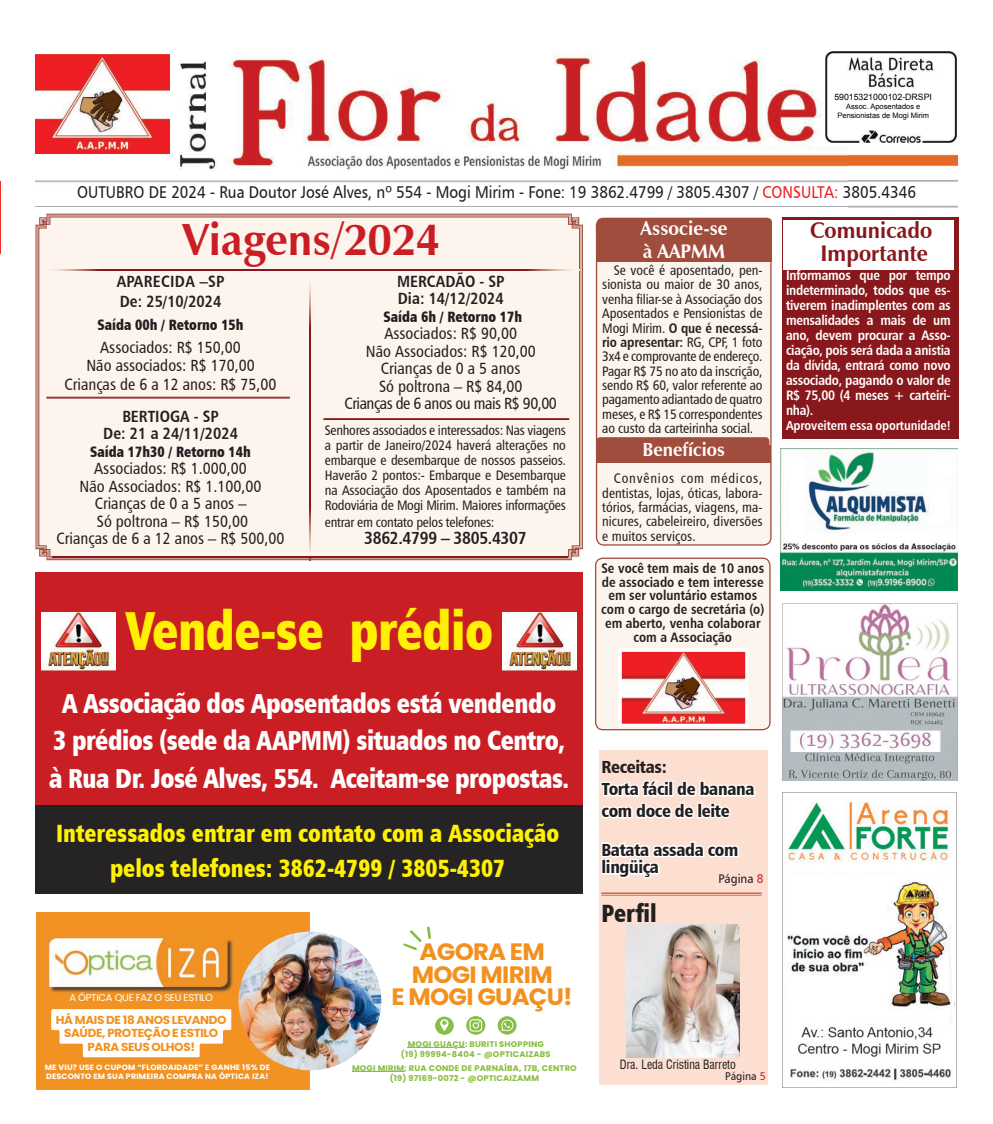
<style>
.page{position:relative;width:993px;height:1124px;background:#fff}
.page>*{position:absolute;margin:0;border:0;box-sizing:border-box;transform-origin:0 0}
.t1{font:55px "Humanist 777 BT Extra Black Cond B";letter-spacing:-.01em;color:#fff101;scale:.9 1}
.t2{font:700 45px "Zapf Humanist 601 BT";color:#c91e24}
.t3{font:27.5px/37.5px "Humanist 777 BT Extra Black Cond B";letter-spacing:-.02em;color:#fff;text-align:center;scale:.9 1}
.t4{font:25px/35px "Humanist 777 BT Extra Black Cond B";color:#fff101;text-align:center;scale:.9 1}
.t5{font:25px "Humanist 777 BT Extra Black Cond B";color:#231f20;scale:.9 1}
.t6{font:700 23.75px/22.6px "Poppins";letter-spacing:-.03em;color:#f2911f;text-align:center}
.t7{font:700 22.5px/22.5px "Zapf Humanist 601 BT";color:#88181b;text-align:center}
.t8{font:700 19.62px/23.5px "Zapf Humanist 601 BT";color:#fff}
.t9{font:700 18.88px "Zapf Humanist 601 BT";color:#fff}
.t10{font:17.5px/21.9px "Humanist 777 BT Black Condensed B";letter-spacing:-.02em;color:#231f20}
.t11{font:17.5px "Humanist 777 BT Bold Condensed B";letter-spacing:-.02em;color:#231f20}
.t12{font:17.12px "Humanist 777 BT Roman B";color:#231f20;scale:.87 1}
.t13{font:16.25px/17.5px "Humanist 777 BT Roman Condensed B";color:#231f20;text-align:center}
.t14{font:16.25px/17.5px "Humanist 777 BT Bold Condensed B";color:#231f20;text-align:center}
.t15{font:16.25px/20px "Humanist 777 BT Bold Condensed B";letter-spacing:.02em;color:#231f20}
.t16{font:15px "Humanist 777 BT Extra Black Cond B";color:#231f20;scale:.9 1}
.t17{font:13.75px/14.4px "Humanist 777 BT Roman Condensed B";letter-spacing:-.01em;color:#231f20;text-align:justify}
.t18{font:13.75px/15px "Humanist 777 BT Bold Condensed B";letter-spacing:-.02em;color:#fff;text-align:justify}
.t19{font:13.75px/13.8px "Humanist 777 BT Bold Condensed B";color:#231f20}
.t20{font:13.12px "Humanist 777 BT Bold Condensed B";letter-spacing:-.01em;color:#fff}
.t21{font:condensed 12.5px "Swiss 721 BT";color:#231f20;scale:.95 1}
.t22{font:12.5px "Humanist 777 BT Roman B";color:#231f20;scale:.93 1}
.t23{font:700 11.62px/13.6px "Poppins";letter-spacing:-.03em;color:#f2911f;text-align:center}
.t24{font:11.25px "Humanist 777 BT Roman B";color:#231f20;scale:.93 1}
.t25{font:9.62px "Poppins";letter-spacing:-.03em;color:#fff}
.t26{font:8.75px "Arial";color:#000}
.t27{font:700 8.12px/9.8px "Poppins";letter-spacing:.02em;color:#88bd3f;text-align:center}
.t28{font:700 7.75px/9px "Poppins";letter-spacing:.02em;color:#fff}
.t29{font:7.5px/8.8px "Arial";color:#000;text-align:center}
.s1{color:#ee1d23}
.s2{font-family:"Humanist 777 BT Roman Condensed B"}
.s3{color:#c91e24}
</style>
<div class="page">
<div style="left:599px;top:750px;width:168px;height:333px;background:#fddfd1"></div>
<svg style="left:600px;top:780px;width:155px;height:39px"></svg>
<svg style="left:601px;top:841px;width:138px;height:38px"></svg>
<hr style="left:601px;top:892px;width:160px;height:1px;background:#d8684f">
<hr style="left:601px;top:894px;width:160px;height:1px;background:#d8684f">
<div style="left:595px;top:224px;width:177px;height:322px;background:#fdf4ee"></div>
<div style="left:595px;top:218px;width:176px;height:14px;background:#a04d3d"></div>
<div style="left:596px;top:230px;width:175px;height:32px;background:#a04d3d"></div>
<div style="left:596px;top:437px;width:173px;height:12px;background:#a04d3d;border-radius:4px"></div>
<div style="left:597px;top:445px;width:173px;height:17px;background:#a04d3d"></div>
<div style="left:595px;top:558px;width:174px;height:171px;background:#fdf4ee;border-radius:7px"></div>
<div style="left:594px;top:557px;width:176px;height:173px;border:1px solid #a04d3d;border-radius:7px"></div>
<img style="left:623px;top:653px;width:120px;height:69px">
<div style="left:618px;top:648px;width:130px;height:79px;border:4px solid #fff"></div>
<img style="left:36px;top:52px;width:812px;height:155px">
<img style="left:848px;top:55px;width:109px;height:153px">
<img style="left:35px;top:55px;width:134px;height:98px">
<img style="left:824px;top:51px;width:132px;height:91px">
<div style="left:38px;top:216px;width:542px;height:341px;background:#fdf4ee"></div>
<img style="left:46px;top:269px;width:533px;height:1px">
<hr style="left:46px;top:397px;width:244px;height:1px;background:#88181b">
<hr style="left:46px;top:398px;width:244px;height:1px;background:#88181b">
<hr style="left:52px;top:556px;width:515px;height:1px;background:#88181b">
<hr style="left:52px;top:557px;width:515px;height:1px;background:#88181b">
<hr style="left:323px;top:418px;width:246px;height:1px;background:#88181b">
<hr style="left:323px;top:419px;width:246px;height:1px;background:#88181b">
<img style="left:0;top:182px;width:1px;height:72px">
<img style="left:309px;top:274px;width:1px;height:282px">
<img style="left:782px;top:792px;width:174px;height:295px">
<img style="left:782px;top:603px;width:176px;height:177px">
<div style="left:781px;top:217px;width:176px;height:221px;background:#88181b"></div>
<div style="left:783px;top:220px;width:170px;height:49px;background:#fff"></div>
<div style="left:36px;top:912px;width:547px;height:177px;background:#f19223"></div>
<div style="left:310px;top:912px;width:273px;height:177px;background:#fff"></div>
<img style="left:238px;top:931px;width:143px;height:139px">
<img style="left:48px;top:931px;width:193px;height:64px">
<svg style="left:239px;top:981px;width:2px;height:14px"></svg>
<svg style="left:435px;top:1016px;width:18px;height:18px"></svg>
<svg style="left:466px;top:1016px;width:19px;height:18px"></svg>
<svg style="left:497px;top:1016px;width:19px;height:18px"></svg>
<svg style="left:427px;top:926px;width:4px;height:12px"></svg>
<svg style="left:403px;top:930px;width:18px;height:20px"></svg>
<svg style="left:51px;top:1009px;width:180px;height:48px;background:#fdf1e2"></svg>
<hr style="left:352px;top:1071px;width:52px;height:1px;background:#88be46">
<hr style="left:407px;top:1047px;width:58px;height:1px;background:#88be46">
<img style="left:780px;top:448px;width:177px;height:142px">
<div style="left:35px;top:572px;width:547px;height:247px;background:#c91e24"></div>
<div style="left:35px;top:805px;width:547px;height:89px;background:#262324"></div>
<img style="left:41px;top:612px;width:74px;height:58px">
<img style="left:502px;top:612px;width:74px;height:58px">
<img style="left:626px;top:924px;width:113px;height:132px">
<p class="t26" style="left:834px;top:94px;width:99px">59015321000102-DRSPI</p>
<p class="t29" style="left:837px;top:103px;width:93px">Assoc. Aposentados e<br>Pensionistas de Mogi Mirim</p>
<p class="t12" style="left:77px;top:182px;width:965px">OUTUBRO DE 2024 - Rua Doutor José Alves, nº 554 - Mogi Mirim - Fone: 19 3862.4799 / 3805.4307 / <span class="s1">CONSULTA:</span> 3805.4346</p>
<h2 class="t2" style="left:182px;top:211px;width:259px">Viagens/2024</h2>
<p class="t15" style="left:117px;top:271px;width:109px">APARECIDA –SP<br>De: 25/10/2024</p>
<p class="t16" style="left:97px;top:315px;width:164px">Saída 00h / Retorno 15h</p>
<p class="t13" style="left:64px;top:337px;width:213px;line-height:18.8px">Associados: R$ 150,00<br>Não associados: R$ 170,00<br>Crianças de 6 a 12 anos: R$ 75,00</p>
<p class="t14" style="left:103px;top:407px;width:136px">BERTIOGA - SP<br>De: 21 a 24/11/2024</p>
<p class="t16" style="left:90px;top:442px;width:180px">Saída 17h30 / Retorno 14h</p>
<p class="t13" style="left:57px;top:459px;width:229px">Associados: R$ 1.000,00<br>Não Associados: R$ 1.100,00<br>Crianças de 0 a 5 anos –<br>Só poltrona – R$ 150,00<br>Crianças de 6 a 12 anos – R$ 500,00</p>
<p class="t14" style="left:397px;top:272px;width:109px;text-align:left">MERCADÃO - SP<br>Dia: 14/12/2024</p>
<p class="t16" style="left:383px;top:307px;width:156px">Saída 6h / Retorno 17h</p>
<p class="t13" style="left:344px;top:324px;width:214px">Associados: R$ 90,00<br>Não Associados: R$ 120,00<br>Crianças de 0 a 5 anos<br>Só poltrona – R$ 84,00<br>Crianças de 6 anos ou mais R$ 90,00</p>
<p class="t17" style="left:325px;top:423px;width:243px;line-height:15px">Senhores associados e interessados: Nas viagens a partir de Janeiro/2024 haverá alterações no embarque e desembarque de nossos passeios.<br>Haverão 2 pontos:- Embarque e Desembarque na Associação dos Aposentados e também na Rodoviária de Mogi Mirim. Maiores informações</p>
<p class="t17" style="left:325px;top:514px;width:171px">entrar em contato pelos telefones:</p>
<p class="t11" style="left:364px;top:527px;width:164px">3862.4799 – 3805.4307</p>
<h1 class="t1" style="left:125px;top:595px;width:410px">Vende-se prédio</h1>
<h3 class="t3" style="left:49px;top:683px;width:579px">A Associação dos Aposentados está vendendo<br>3 prédios (sede da AAPMM) situados no Centro, à Rua Dr. José Alves, 554. Aceitam-se propostas.</h3>
<h3 class="t4" style="left:56px;top:815px;width:560px">Interessados entrar em contato com a Associação pelos telefones: 3862-4799 / 3805-4307</h3>
<p class="t25" style="left:69px;top:991px;width:145px">A ÓPTICA QUE FAZ O SEU ESTILO</p>
<p class="t23" style="left:56px;top:1012px;width:172px">HÁ MAIS DE 18 ANOS LEVANDO<br>SAÚDE, PROTEÇÃO E ESTILO<br>PARA SEUS OLHOS!</p>
<p class="t28" style="left:45px;top:1062px;width:226px">ME VIU? USE O CUPOM “FLORDAIDADE” E GANHE 15% DE<br>DESCONTO EM SUA PRIMEIRA COMPRA NA ÓPTICA IZA!</p>
<h3 class="t6" style="left:391px;top:940px;width:183px">AGORA EM<br>MOGI MIRIM<br>E MOGI GUAÇU!</h3>
<p class="t27" style="left:401px;top:1039px;width:151px">MOGI GUAÇU: BURITI SHOPPING (19) 99994-8404 - @OPTICAIZABS</p>
<p class="t27" style="left:352px;top:1063px;width:226px">MOGI MIRIM: RUA CONDE DE PARNAÍBA, 17B, CENTRO (19) 97169-0072 - @OPTICAIZAMM</p>
<h3 class="t8" style="left:640px;top:216px;width:89px">Associe-se à AAPMM</h3>
<p class="t17" style="left:602px;top:263px;width:162px;text-indent:12px">Se você é aposentado, pen&shy;sionista ou maior de 30 anos, venha filiar-se à Associação dos Aposentados e Pensionistas de</p>
<p class="t19" style="left:602px;top:320px;width:162px;line-height:14.4px"><span class="s2">Mogi Mirim.</span> O que é necessá&shy;rio apresentar: <span class="s2">RG, CPF, 1 foto</span></p>
<p class="t17" style="left:602px;top:349px;width:162px">3x4 e comprovante de endereço.<br>Pagar R$ 75 no ato da inscrição, sendo R$ 60, valor referente ao pagamento adiantado de quatro meses, e R$ 15 correspondentes ao custo da carteirinha social.</p>
<p class="t17" style="left:602px;top:471px;width:162px;text-indent:12px">Convênios com médicos, dentistas, lojas, óticas, labora&shy;tórios, farmácias, viagens, ma&shy;nicures, cabeleireiro, diversões e muitos serviços.</p>
<h3 class="t9" style="left:642px;top:438px;width:84px">Benefícios</h3>
<p class="t19" style="left:601px;top:561px;width:164px;text-align:center">Se você tem mais de 10 anos de associado e tem interesse em ser voluntário estamos com o cargo de secretária (o) em aberto, venha colaborar com a Associação</p>
<h3 class="t7" style="left:810px;top:219px;width:123px">Comunicado<br>Importante</h3>
<p class="t18" style="left:785px;top:268px;width:166px">Informamos que por tempo indeterminado, todos que es&shy;tiverem inadimplentes com as mensalidades a mais de um ano, devem procurar a Asso&shy;ciação, pois será dada a anistia da dívida, entrará como novo associado, pagando o valor de R$ 75,00 (4 meses + carteiri&shy;nha).</p>
<p class="t20" style="left:785px;top:417px;width:166px">Aproveitem essa oportunidade!</p>
<p class="t10" style="left:601px;top:755px;width:154px">Receitas:<br>Torta fácil de banana com doce de leite</p>
<p class="t10" style="left:601px;top:840px;width:138px;line-height:17.5px">Batata assada com lingüiça</p>
<p class="t22" style="left:718px;top:870px;width:50px">Página <span class="s3">8</span></p>
<h3 class="t5" style="left:601px;top:896px;width:63px">Perfil</h3>
<p class="t21" style="left:619px;top:1056px;width:124px">Dra. Leda Cristina Barreto</p>
<p class="t24" style="left:725px;top:1069px;width:45px">Página <span class="s3">5</span></p>
</div>
